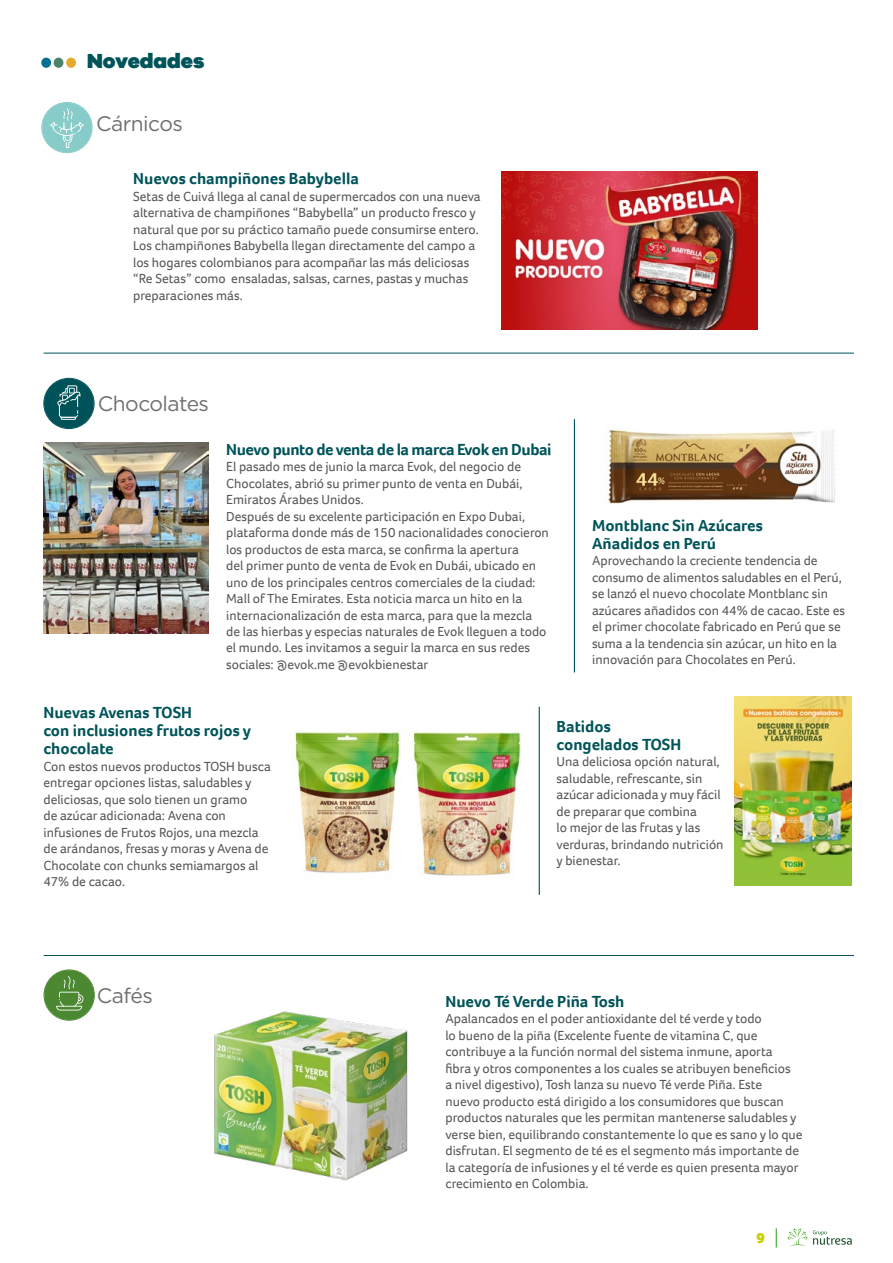
<style>
.page{position:relative;width:893px;height:1263px;background:#fff}
.page>*{position:absolute;margin:0;border:0;box-sizing:border-box;transform-origin:0 0}
.t1{font:21px "Gotham";letter-spacing:-.025em;color:#706f6f}
.t2{font:900 21px "Galano Grotesque";color:#005459}
.t3{font:700 16.5px/18px "Foco";color:#005459}
.t4{font:700 16.5px "Foco";letter-spacing:-.025em;color:#005459}
.t5{font:900 15px "Foco";color:#c8d300}
.t6{font:13.5px/16.5px "Foco";color:#575756}
</style>
<div class="page">
<svg style="left:787px;top:1228px;width:65px;height:18px"></svg>
<svg style="left:776px;top:1228px;width:1px;height:19px"></svg>
<div style="left:66px;top:58px;width:10px;height:10px;background:#e6ab2e;border-radius:50%"></div>
<div style="left:41px;top:58px;width:10px;height:10px;background:#007094;border-radius:50%"></div>
<div style="left:54px;top:58px;width:9px;height:10px;background:#4d826b;border-radius:50%"></div>
<div style="left:44px;top:379px;width:50px;height:49px;background:#005259;border-radius:50%"></div>
<div style="left:43px;top:378px;width:51px;height:51px;border:1px solid #005259;border-radius:50%"></div>
<svg style="left:57px;top:385px;width:24px;height:35px"></svg>
<div style="left:44px;top:970px;width:50px;height:50px;background:#4c8832;border-radius:50%"></div>
<div style="left:44px;top:969px;width:51px;height:51px;border:1px solid #4c8832;border-radius:50%"></div>
<svg style="left:56px;top:976px;width:27px;height:34px"></svg>
<div style="left:42px;top:103px;width:50px;height:49px;background:#88ccca;border-radius:50%"></div>
<div style="left:41px;top:102px;width:51px;height:51px;border:1px solid #88ccca;border-radius:50%"></div>
<svg style="left:50px;top:108px;width:34px;height:40px"></svg>
<img style="left:502px;top:171px;width:256px;height:158px">
<img style="left:43px;top:443px;width:166px;height:190px">
<img style="left:608px;top:429px;width:227px;height:75px">
<img style="left:734px;top:697px;width:118px;height:188px">
<hr style="left:574px;top:419px;width:1px;height:253px;background:#005459">
<hr style="left:539px;top:707px;width:1px;height:188px;background:#005459">
<img style="left:214px;top:1011px;width:194px;height:170px">
<hr style="left:44px;top:353px;width:810px;height:1px;background:#005459">
<hr style="left:44px;top:955px;width:810px;height:1px;background:#005459">
<img style="left:295px;top:732px;width:105px;height:141px">
<img style="left:413px;top:731px;width:108px;height:145px">
<h1 class="t2" style="left:87px;top:49px;width:119px">Novedades</h1>
<h1 class="t1" style="left:96px;top:114px;width:88px">Cárnicos</h1>
<p class="t3" style="left:133px;top:169px;width:227px">Nuevos champiñones Babybella</p>
<p class="t6" style="left:133px;top:188px;width:349px">Setas de Cuivá llega al canal de supermercados con una nueva alternativa de champiñones “Babybella” un producto fresco y natural que por su práctico tamaño puede consumirse entero.<br>Los champiñones Babybella llegan directamente del campo a los hogares colombianos para acompañar las más deliciosas “Re Setas” como ensaladas, salsas, carnes, pastas y muchas preparaciones más.</p>
<h1 class="t1" style="left:98px;top:394px;width:113px">Chocolates</h1>
<p class="t4" style="left:226px;top:438px;width:327px">Nuevo punto de venta de la marca Evok en Dubai</p>
<p class="t6" style="left:226px;top:458px;width:324px">El pasado mes de junio la marca Evok, del negocio de Chocolates, abrió su primer punto de venta en Dubái, Emiratos Árabes Unidos.<br>Después de su excelente participación en Expo Dubai, plataforma donde más de 150 nacionalidades conocieron los productos de esta marca, se confirma la apertura<br>del primer punto de venta de Evok en Dubái, ubicado en uno de los principales centros comerciales de la ciudad:<br>Mall of The Emirates. Esta noticia marca un hito en la internacionalización de esta marca, para que la mezcla de las hierbas y especias naturales de Evok lleguen a todo el mundo. Les invitamos a seguir la marca en sus redes sociales: @evok.me @evokbienestar</p>
<p class="t3" style="left:43px;top:704px;width:209px">Nuevas Avenas TOSH<br>con inclusiones frutos rojos y chocolate</p>
<p class="t6" style="left:43px;top:758px;width:229px">Con estos nuevos productos TOSH busca entregar opciones listas, saludables y deliciosas, que solo tienen un gramo<br>de azúcar adicionada: Avena con infusiones de Frutos Rojos, una mezcla de arándanos, fresas y moras y Avena de Chocolate con chunks semiamargos al 47% de cacao.</p>
<p class="t3" style="left:592px;top:516px;width:172px">Montblanc Sin Azúcares<br>Añadidos en Perú</p>
<p class="t6" style="left:592px;top:553px;width:254px">Aprovechando la creciente tendencia de consumo de alimentos saludables en el Perú, se lanzó el nuevo chocolate Montblanc sin azúcares añadidos con 44% de cacao. Este es el primer chocolate fabricado en Perú que se suma a la tendencia sin azúcar, un hito en la innovación para Chocolates en Perú.</p>
<p class="t3" style="left:557px;top:717px;width:126px">Batidos congelados TOSH</p>
<p class="t6" style="left:557px;top:754px;width:168px">Una deliciosa opción natural, saludable, refrescante, sin azúcar adicionada y muy fácil de preparar que combina<br>lo mejor de las frutas y las verduras, brindando nutrición y bienestar.</p>
<h1 class="t1" style="left:97px;top:986px;width:57px">Cafés</h1>
<p class="t3" style="left:445px;top:992px;width:181px">Nuevo Té Verde Piña Tosh</p>
<p class="t6" style="left:445px;top:1011px;width:359px">Apalancados en el poder antioxidante del té verde y todo<br>lo bueno de la piña (Excelente fuente de vitamina C, que contribuye a la función normal del sistema inmune, aporta<br>fibra y otros componentes a los cuales se atribuyen beneficios<br>a nivel digestivo), Tosh lanza su nuevo Té verde Piña. Este<br>nuevo producto está dirigido a los consumidores que buscan productos naturales que les permitan mantenerse saludables y verse bien, equilibrando constantemente lo que es sano y lo que disfrutan. El segmento de té es el segmento más importante de la categoría de infusiones y el té verde es quien presenta mayor crecimiento en Colombia.</p>
<p class="t5" style="left:756px;top:1228px;width:10px">9</p>
</div>
